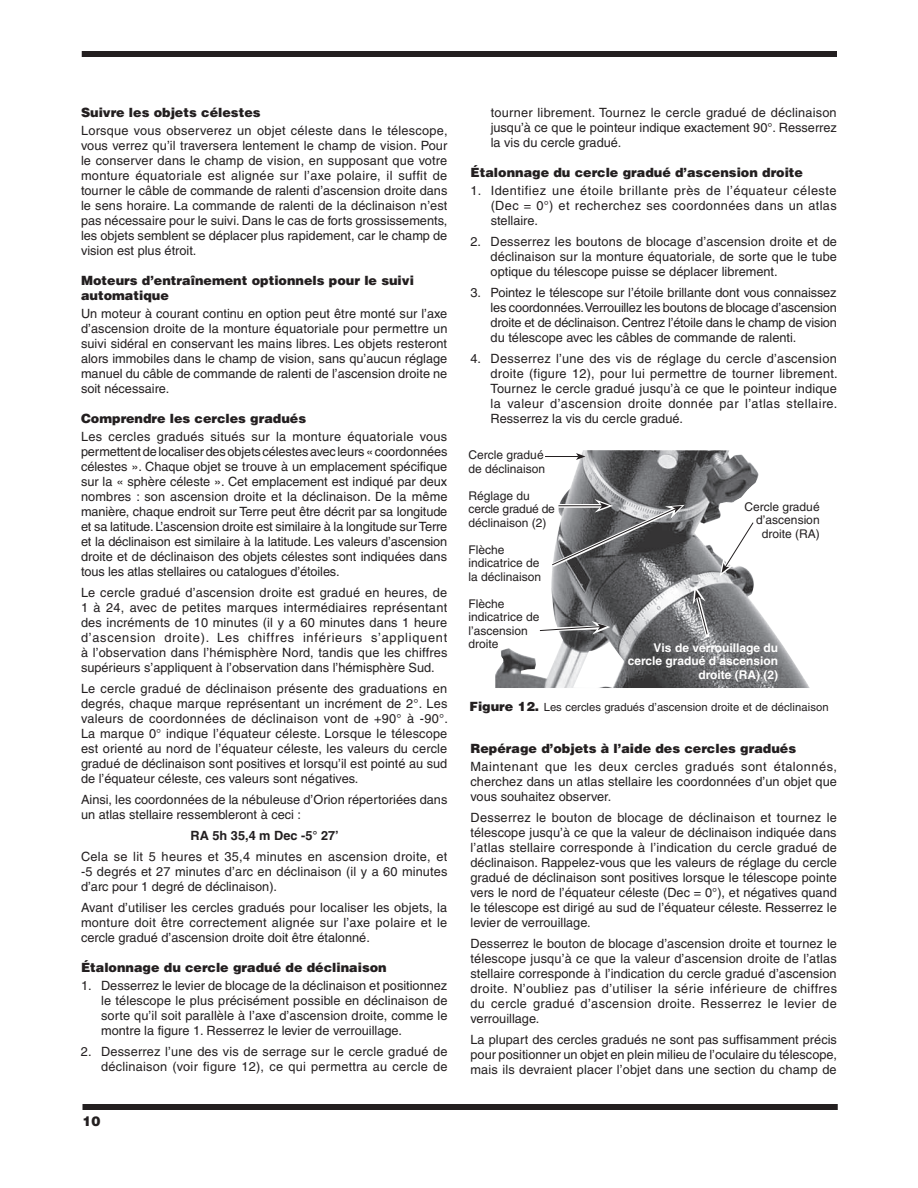
<style>
.page{position:relative;width:918px;height:1188px;background:#fff}
.page>*{position:absolute;margin:0;border:0;box-sizing:border-box;transform-origin:0 0}
.t1{font:900 13.5px "Helvetica";color:#231f20}
.t2{font:12.75px/15px "Helvetica";color:#231f20;text-align:justify}
.t3{font:900 12.75px/15px "Helvetica";color:#231f20}
.t4{font:700 12.75px "Helvetica";color:#231f20}
.t5{font:12px/13.5px "Helvetica";color:#231f20}
.t6{font:700 12px/13.5px "Helvetica";color:#fff;text-align:right}
.t7{font:11.25px "Helvetica";color:#231f20}
.s1{font-weight:900;font-size:12.75px}
</style>
<div class="page">
<div style="left:82px;top:51px;width:755px;height:6px;background:#231f20"></div>
<div style="left:82px;top:1104px;width:756px;height:6px;background:#231f20"></div>
<img style="left:495px;top:450px;width:315px;height:238px">
<hr style="left:545px;top:456px;width:33px;height:1px;background:#231f20">
<svg style="left:576px;top:453px;width:10px;height:7px"></svg>
<svg style="left:548px;top:499px;width:137px;height:71px"></svg>
<svg style="left:536px;top:621px;width:74px;height:13px"></svg>
<svg style="left:720px;top:516px;width:38px;height:60px"></svg>
<svg style="left:693px;top:585px;width:19px;height:57px"></svg>
<p class="t3" style="left:81px;top:105px;width:181px">Suivre les objets célestes</p>
<p class="t2" style="left:81px;top:123px;width:368px">Lorsque vous observerez un objet céleste dans le télescope, vous verrez qu’il traversera lentement le champ de vision. Pour le conserver dans le champ de vision, en supposant que votre monture équatoriale est alignée sur l’axe polaire, il suffit de tourner le câble de commande de ralenti d’ascension droite dans le sens horaire. La commande de ralenti de la déclinaison n’est pas nécessaire pour le suivi. Dans le cas de forts grossissements, les objets semblent se déplacer plus rapidement, car le champ de vision est plus étroit.</p>
<p class="t3" style="left:81px;top:273px;width:334px">Moteurs d’entraînement optionnels pour le suivi automatique</p>
<p class="t2" style="left:81px;top:306px;width:368px">Un moteur à courant continu en option peut être monté sur l’axe d’ascension droite de la monture équatoriale pour permettre un suivi sidéral en conservant les mains libres. Les objets resteront alors immobiles dans le champ de vision, sans qu’aucun réglage manuel du câble de commande de ralenti de l’ascension droite ne soit nécessaire.</p>
<p class="t3" style="left:81px;top:411px;width:227px">Comprendre les cercles gradués</p>
<p class="t2" style="left:81px;top:429px;width:368px">Les cercles gradués situés sur la monture équatoriale vous permettent de localiser des objets célestes avec leurs «coordonnées célestes ». Chaque objet se trouve à un emplacement spécifique sur la « sphère céleste ». Cet emplacement est indiqué par deux nombres : son ascension droite et la déclinaison. De la même manière, chaque endroit sur Terre peut être décrit par sa longitude et sa latitude. L’ascension droite est similaire à la longitude sur Terre et la déclinaison est similaire à la latitude. Les valeurs d’ascension droite et de déclinaison des objets célestes sont indiquées dans tous les atlas stellaires ou catalogues d’étoiles.</p>
<p class="t2" style="left:81px;top:585px;width:368px">Le cercle gradué d’ascension droite est gradué en heures, de 1 à 24, avec de petites marques intermédiaires représentant des incréments de 10 minutes (il y a 60 minutes dans 1 heure d’ascension droite). Les chiffres inférieurs s’appliquent à l’observation dans l’hémisphère Nord, tandis que les chiffres supérieurs s’appliquent à l’observation dans l’hémisphère Sud.</p>
<p class="t2" style="left:81px;top:681px;width:369px">Le cercle gradué de déclinaison présente des graduations en degrés, chaque marque représentant un incrément de 2°. Les valeurs de coordonnées de déclinaison vont de +90° à -90°.<br>La marque 0° indique l’équateur céleste. Lorsque le télescope est orienté au nord de l’équateur céleste, les valeurs du cercle gradué de déclinaison sont positives et lorsqu’il est pointé au sud de l’équateur céleste, ces valeurs sont négatives.</p>
<p class="t2" style="left:81px;top:792px;width:368px">Ainsi, les coordonnées de la nébuleuse d’Orion répertoriées dans un atlas stellaire ressembleront à ceci :</p>
<p class="t4" style="left:191px;top:828px;width:150px">RA 5h 35,4 m Dec -5° 27’</p>
<p class="t2" style="left:81px;top:849px;width:368px">Cela se lit 5 heures et 35,4 minutes en ascension droite, et -5 degrés et 27 minutes d’arc en déclinaison (il y a 60 minutes d’arc pour 1 degré de déclinaison).</p>
<p class="t2" style="left:81px;top:900px;width:368px">Avant d’utiliser les cercles gradués pour localiser les objets, la monture doit être correctement alignée sur l’axe polaire et le cercle gradué d’ascension droite doit être étalonné.</p>
<p class="t3" style="left:81px;top:960px;width:307px">Étalonnage du cercle gradué de déclinaison</p>
<p class="t2" style="left:101px;top:978px;width:348px;text-indent:-20px">1. Desserrez le levier de blocage de la déclinaison et positionnez le télescope le plus précisément possible en déclinaison de sorte qu’il soit parallèle à l’axe d’ascension droite, comme le montre la figure 1. Resserrez le levier de verrouillage.</p>
<p class="t2" style="left:81px;top:1044px;width:368px;text-align:right">2. Desserrez l’une des vis de serrage sur le cercle gradué de déclinaison (voir figure 12), ce qui permettra au cercle de</p>
<p class="t1" style="left:82px;top:1113px;width:20px">10</p>
<p class="t2" style="left:491px;top:105px;width:348px">tourner librement. Tournez le cercle gradué de déclinaison jusqu’à ce que le pointeur indique exactement 90°. Resserrez la vis du cercle gradué.</p>
<p class="t3" style="left:471px;top:165px;width:334px">Étalonnage du cercle gradué d’ascension droite</p>
<p class="t2" style="left:491px;top:183px;width:348px;text-indent:-20px">1. Identifiez une étoile brillante près de l’équateur céleste (Dec = 0°) et recherchez ses coordonnées dans un atlas stellaire.</p>
<p class="t2" style="left:491px;top:234px;width:348px;text-indent:-20px">2. Desserrez les boutons de blocage d’ascension droite et de déclinaison sur la monture équatoriale, de sorte que le tube optique du télescope puisse se déplacer librement.</p>
<p class="t2" style="left:491px;top:285px;width:348px;text-indent:-20px">3. Pointez le télescope sur l’étoile brillante dont vous connaissez les coordonnées. Verrouillez les boutons de blocage d’ascension droite et de déclinaison. Centrez l’étoile dans le champ de vision du télescope avec les câbles de commande de ralenti.</p>
<p class="t2" style="left:491px;top:351px;width:349px;text-indent:-20px">4. Desserrez l’une des vis de réglage du cercle d’ascension droite (figure 12), pour lui permettre de tourner librement.<br>Tournez le cercle gradué jusqu’à ce que le pointeur indique la valeur d’ascension droite donnée par l’atlas stellaire.<br>Resserrez la vis du cercle gradué.</p>
<p class="t5" style="left:469px;top:448px;width:78px">Cercle gradué de déclinaison</p>
<p class="t5" style="left:469px;top:489px;width:88px">Réglage du cercle gradué de déclinaison (2)</p>
<p class="t5" style="left:469px;top:543px;width:74px">Flèche indicatrice de la déclinaison</p>
<p class="t5" style="left:469px;top:597px;width:72px">Flèche indicatrice de l’ascension droite</p>
<p class="t5" style="left:745px;top:500px;width:77px;text-align:right">Cercle gradué d’ascension droite (RA)</p>
<p class="t6" style="left:628px;top:641px;width:152px">Vis de verrouillage du cercle gradué d’ascension droite (RA) (2)</p>
<p class="t7" style="left:470px;top:701px;width:361px"><span class="s1">Figure 12.</span> Les cercles gradués d’ascension droite et de déclinaison</p>
<p class="t3" style="left:471px;top:741px;width:327px">Repérage d’objets à l’aide des cercles gradués</p>
<p class="t2" style="left:471px;top:759px;width:368px">Maintenant que les deux cercles gradués sont étalonnés, cherchez dans un atlas stellaire les coordonnées d’un objet que vous souhaitez observer.</p>
<p class="t2" style="left:471px;top:810px;width:368px">Desserrez le bouton de blocage de déclinaison et tournez le télescope jusqu’à ce que la valeur de déclinaison indiquée dans l’atlas stellaire corresponde à l’indication du cercle gradué de déclinaison. Rappelez-vous que les valeurs de réglage du cercle gradué de déclinaison sont positives lorsque le télescope pointe vers le nord de l’équateur céleste (Dec = 0°), et négatives quand le télescope est dirigé au sud de l’équateur céleste. Resserrez le levier de verrouillage.</p>
<p class="t2" style="left:471px;top:936px;width:368px">Desserrez le bouton de blocage d’ascension droite et tournez le télescope jusqu’à ce que la valeur d’ascension droite de l’atlas stellaire corresponde à l’indication du cercle gradué d’ascension droite. N’oubliez pas d’utiliser la série inférieure de chiffres du cercle gradué d’ascension droite. Resserrez le levier de verrouillage.</p>
<p class="t2" style="left:471px;top:1032px;width:368px">La plupart des cercles gradués ne sont pas suffisamment précis pour positionner un objet en plein milieu de l’oculaire du télescope, mais ils devraient placer l’objet dans une section du champ de</p>
</div>
